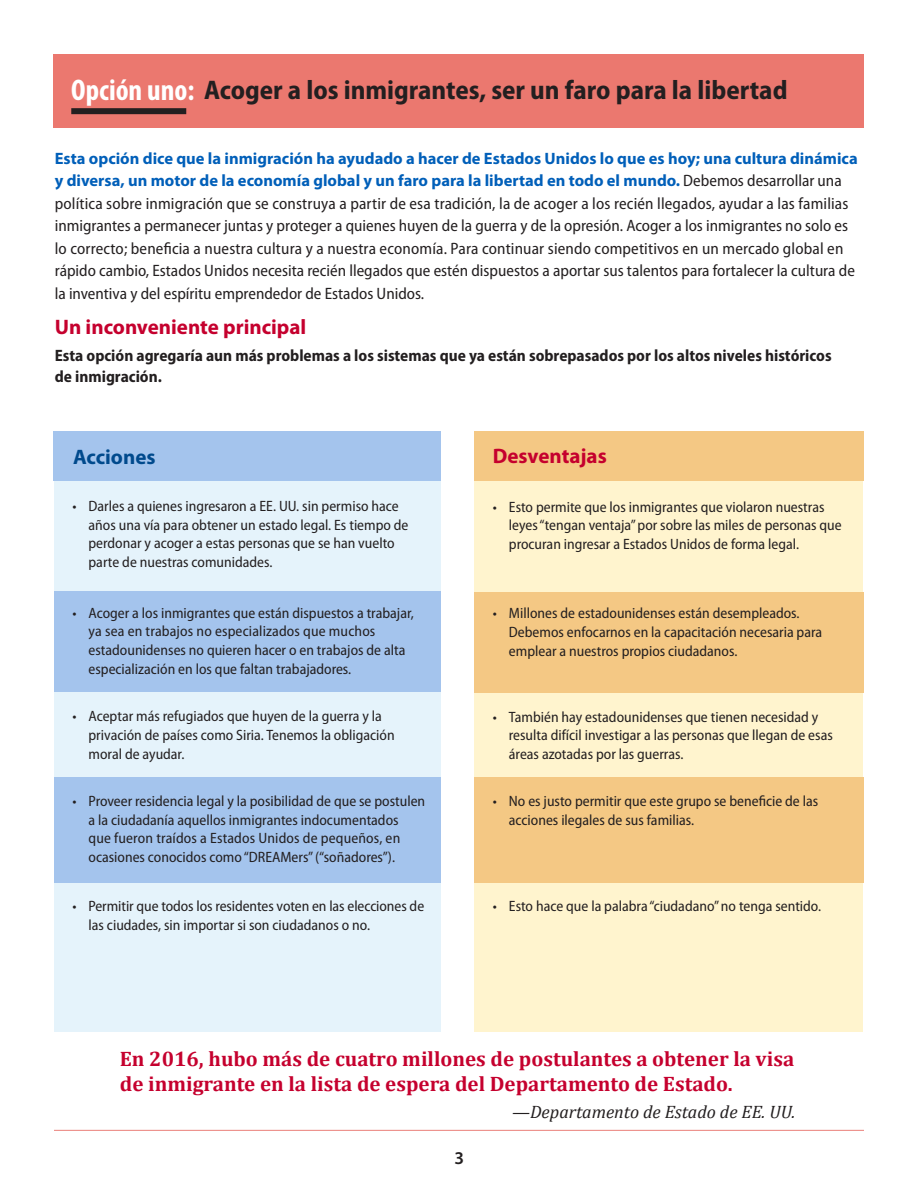
<style>
.page{position:relative;width:918px;height:1188px;background:#fff}
.page>*{position:absolute;margin:0;border:0;box-sizing:border-box;transform-origin:0 0}
.Option_header_blue{font:700 condensed 30px "Myriad Pro";color:#fff}
.Option_title{font:700 semi-condensed 27px "Myriad Pro";color:#231f20}
._3_Facts_inside_spre{font:700 21px/25.2px "Cambria";color:#c5002e}
.Drawbacks_subhead{font:700 21px "Myriad Pro";color:#c5002e}
.Actions_subhead{font:700 21px "Myriad Pro";color:#004a8d}
.Large_quotes_credit{font:italic 18px "Cambria";color:#231f20}
.t1{font:600 18px "Myriad Pro";color:#231f20}
.Options_1st_para_11{font:semi-condensed 16.5px/22.5px "Myriad Pro";color:#231f20}
.Drawback_text{font:700 semi-condensed 16.5px/21px "Myriad Pro";color:#231f20}
.Option_bulleted_text{font:semi-condensed 15px/18.8px "Myriad Pro";color:#231f20}
.s1{font-weight:700;font-stretch:normal;color:#005fb9}
</style>
<div class="page">
<hr style="left:54px;top:1130px;width:810px;height:1px;background:#ea7f7a">
<div style="left:54px;top:54px;width:810px;height:74px;background:#eb786f"></div>
<div style="left:71px;top:108px;width:115px;height:6px;background:#231f20"></div>
<div style="left:54px;top:468px;width:387px;height:564px;background:#e5f3fb"></div>
<div style="left:54px;top:592px;width:387px;height:100px;background:#a4c4ed"></div>
<div style="left:53px;top:431px;width:388px;height:50px;background:#a4c4ed"></div>
<div style="left:54px;top:777px;width:387px;height:105px;background:#a4c4ed"></div>
<div style="left:474px;top:482px;width:389px;height:550px;background:#fff4ce"></div>
<div style="left:474px;top:592px;width:390px;height:100px;background:#f4c884"></div>
<div style="left:474px;top:777px;width:390px;height:105px;background:#f4c884"></div>
<div style="left:474px;top:431px;width:390px;height:50px;background:#f4c884"></div>
<p class="Option_header_blue" style="left:71px;top:71px;width:125px">Opción uno:</p>
<p class="Option_title" style="left:204px;top:75px;width:585px">Acoger a los inmigrantes, ser un faro para la libertad</p>
<p class="Options_1st_para_11" style="left:55px;top:147px;width:805px"><span class="s1">Esta opción dice que la inmigración ha ayudado a hacer de Estados Unidos lo que es hoy; una cultura dinámica y diversa, un motor de la economía global y un faro para la libertad en todo el mundo.</span> Debemos desarrollar una política sobre inmigración que se construya a partir de esa tradición, la de acoger a los recién llegados, ayudar a las familias inmigrantes a permanecer juntas y proteger a quienes huyen de la guerra y de la opresión. Acoger a los inmigrantes no solo es lo correcto; beneficia a nuestra cultura y a nuestra economía. Para continuar siendo competitivos en un mercado global en rápido cambio, Estados Unidos necesita recién llegados que estén dispuestos a aportar sus talentos para fortalecer la cultura de la inventiva y del espíritu emprendedor de Estados Unidos.</p>
<p class="Drawbacks_subhead" style="left:55px;top:314px;width:253px">Un inconveniente principal</p>
<p class="Drawback_text" style="left:55px;top:345px;width:778px">Esta opción agregaría aun más problemas a los sistemas que ya están sobrepasados por los altos niveles históricos de inmigración.</p>
<p class="Actions_subhead" style="left:73px;top:443px;width:84px">Acciones</p>
<p class="Drawbacks_subhead" style="left:493px;top:442px;width:116px">Desventajas</p>
<p class="Option_bulleted_text" style="left:89px;top:497px;width:321px;text-indent:-16px">• Darles a quienes ingresaron a EE. UU. sin permiso hace años una vía para obtener un estado legal. Es tiempo de perdonar y acoger a estas personas que se han vuelto parte de nuestras comunidades.</p>
<p class="Option_bulleted_text" style="left:89px;top:604px;width:327px;text-indent:-16px">• Acoger a los inmigrantes que están dispuestos a trabajar, ya sea en trabajos no especializados que muchos estadounidenses no quieren hacer o en trabajos de alta especialización en los que faltan trabajadores.</p>
<p class="Option_bulleted_text" style="left:89px;top:707px;width:308px;text-indent:-16px">• Aceptar más refugiados que huyen de la guerra y la privación de países como Siria. Tenemos la obligación moral de ayudar.</p>
<p class="Option_bulleted_text" style="left:89px;top:792px;width:338px;text-indent:-16px">• Proveer residencia legal y la posibilidad de que se postulen a la ciudadanía aquellos inmigrantes indocumentados<br>que fueron traídos a Estados Unidos de pequeños, en ocasiones conocidos como “DREAMers” (“soñadores”).</p>
<p class="Option_bulleted_text" style="left:89px;top:897px;width:337px;text-indent:-16px">• Permitir que todos los residentes voten en las elecciones de las ciudades, sin importar si son ciudadanos o no.</p>
<p class="Option_bulleted_text" style="left:509px;top:497px;width:334px;text-indent:-16px">• Esto permite que los inmigrantes que violaron nuestras leyes “tengan ventaja” por sobre las miles de personas que procuran ingresar a Estados Unidos de forma legal.</p>
<p class="Option_bulleted_text" style="left:509px;top:604px;width:315px;text-indent:-16px">• Millones de estadounidenses están desempleados.<br>Debemos enfocarnos en la capacitación necesaria para emplear a nuestros propios ciudadanos.</p>
<p class="Option_bulleted_text" style="left:509px;top:708px;width:325px;text-indent:-16px">• También hay estadounidenses que tienen necesidad y resulta difícil investigar a las personas que llegan de esas áreas azotadas por las guerras.</p>
<p class="Option_bulleted_text" style="left:509px;top:792px;width:311px;text-indent:-16px">• No es justo permitir que este grupo se beneficie de las acciones ilegales de sus familias.</p>
<p class="Option_bulleted_text" style="left:493px;top:897px;width:330px">• Esto hace que la palabra “ciudadano” no tenga sentido.</p>
<p class="_3_Facts_inside_spre" style="left:120px;top:1045px;width:676px">En 2016, hubo más de cuatro millones de postulantes a obtener la visa de inmigrante en la lista de espera del Departamento de Estado.</p>
<p class="Large_quotes_credit" style="left:512px;top:1099px;width:285px">—Departamento de Estado de EE. UU.</p>
<p class="t1" style="left:455px;top:1148px;width:11px">3</p>
</div>
